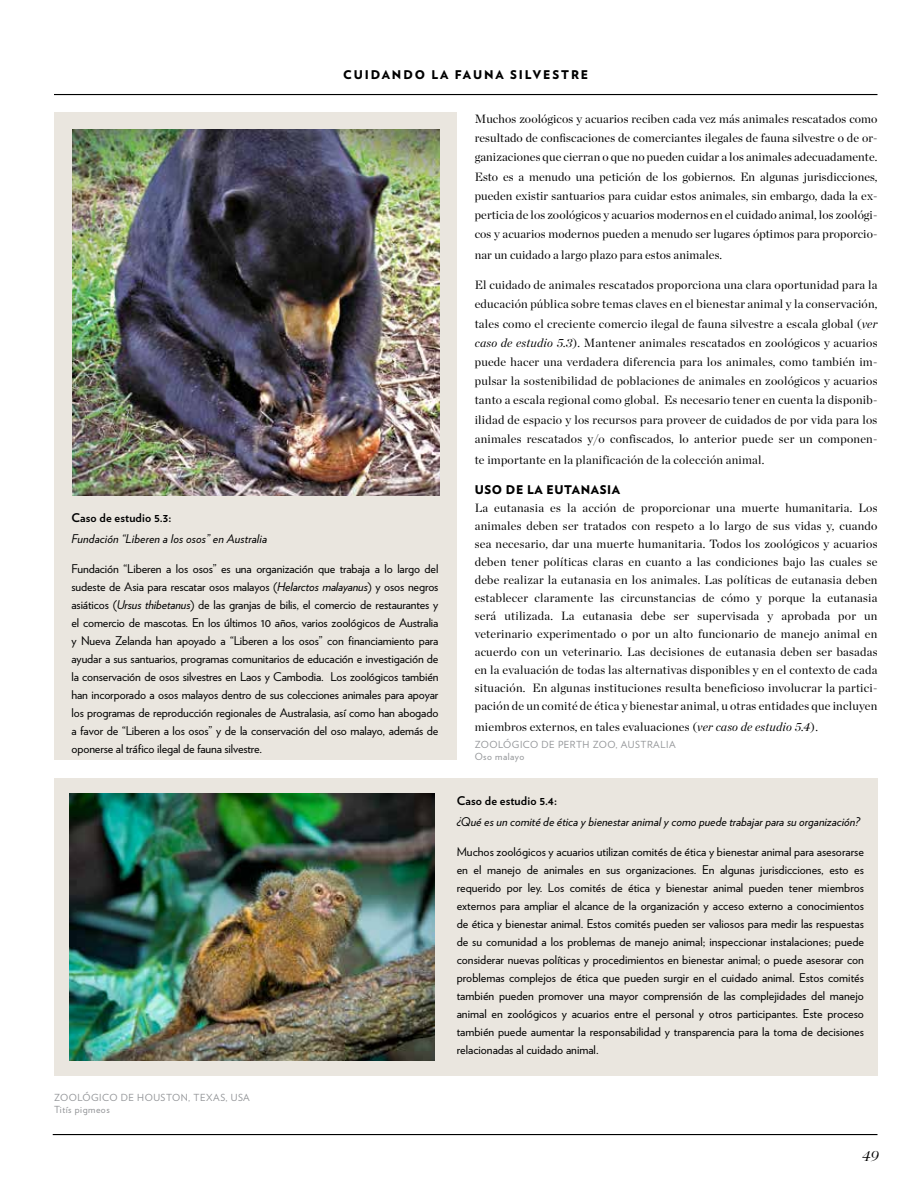
<style>
.page{position:relative;width:918px;height:1188px;background:#fff}
.page>*{position:absolute;margin:0;border:0;box-sizing:border-box;transform-origin:0 0}
.t1{font:italic 300 15px "Chronicle Display";color:#000}
.t2{font:12px/19.2px "Chronicle Display";letter-spacing:.02em;color:#000;text-align:justify}
.t3{font:12px/18px "Verlag";letter-spacing:-.01em;color:#000;text-align:justify}
.t4{font:italic 12px "Verlag";color:#000}
.t5{font:700 12px "Verlag";letter-spacing:.01em;color:#000}
.t6{font:900 12px "Verlag";letter-spacing:.155em;color:#000}
.t7{font:900 12px "Verlag";letter-spacing:.05em;color:#000}
.t8{font:9.75px/12px "Verlag";letter-spacing:.05em;color:#939598}
.s1{font-style:italic}
</style>
<div class="page">
<hr style="left:54px;top:94px;width:824px;height:1px;background:#000">
<hr style="left:53px;top:1134px;width:825px;height:1px;background:#000">
<div style="left:54px;top:778px;width:824px;height:298px;background:#eae6df"></div>
<div style="left:54px;top:112px;width:403px;height:648px;background:#eae6df"></div>
<img style="left:72px;top:130px;width:368px;height:366px">
<img style="left:70px;top:794px;width:365px;height:267px">
<p class="t6" style="left:343px;top:67px;width:247px">CUIDANDO LA FAUNA SILVESTRE</p>
<p class="t5" style="left:71px;top:511px;width:101px">Caso de estudio 5.3:</p>
<p class="t4" style="left:71px;top:532px;width:197px">Fundación “Liberen a los osos” en Australia</p>
<p class="t3" style="left:71px;top:560px;width:369px">Fundación “Liberen a los osos” es una organización que trabaja a lo largo del sudeste de Asia para rescatar osos malayos (<span class="s1">Helarctos malayanus</span>) y osos negros asiáticos (<span class="s1">Ursus thibetanus</span>) de las granjas de bilis, el comercio de restaurantes y el comercio de mascotas. En los últimos 10 años, varios zoológicos de Australia y Nueva Zelanda han apoyado a “Liberen a los osos” con financiamiento para ayudar a sus santuarios, programas comunitarios de educación e investigación de la conservación de osos silvestres en Laos y Cambodia. Los zoológicos también han incorporado a osos malayos dentro de sus colecciones animales para apoyar los programas de reproducción regionales de Australasia, así como han abogado a favor de “Liberen a los osos” y de la conservación del oso malayo, además de oponerse al tráfico ilegal de fauna silvestre.</p>
<p class="t8" style="left:54px;top:1092px;width:197px">ZOOLÓGICO DE HOUSTON, TEXAS, USA<br>Titís pigmeos</p>
<p class="t2" style="left:475px;top:108px;width:404px">Muchos zoológicos y acuarios reciben cada vez más animales rescatados como resultado de confiscaciones de comerciantes ilegales de fauna silvestre o de or&shy;ganizaciones que cierran o que no pueden cuidar a los animales adecuadamente.<br>Esto es a menudo una petición de los gobiernos. En algunas jurisdicciones, pueden existir santuarios para cuidar estos animales, sin embargo, dada la ex&shy;perticia de los zoológicos y acuarios modernos en el cuidado animal, los zoológi&shy;cos y acuarios modernos pueden a menudo ser lugares óptimos para proporcio-</p>
<p class="t2" style="left:475px;top:245px;width:249px">nar un cuidado a largo plazo para estos animales.</p>
<p class="t2" style="left:475px;top:275px;width:404px">El cuidado de animales rescatados proporciona una clara oportunidad para la educación pública sobre temas claves en el bienestar animal y la conservación, tales como el creciente comercio ilegal de fauna silvestre a escala global (<span class="s1">ver caso de estudio 5.3</span>). Mantener animales rescatados en zoológicos y acuarios puede hacer una verdadera diferencia para los animales, como también im&shy;pulsar la sostenibilidad de poblaciones de animales en zoológicos y acuarios tanto a escala regional como global. Es necesario tener en cuenta la disponib&shy;ilidad de espacio y los recursos para proveer de cuidados de por vida para los animales rescatados y/o confiscados, lo anterior puede ser un componen-</p>
<p class="t2" style="left:475px;top:449px;width:291px">te importante en la planificación de la colección animal.</p>
<p class="t7" style="left:475px;top:482px;width:147px">USO DE LA EUTANASIA</p>
<p class="t2" style="left:475px;top:498px;width:404px;line-height:18px">La eutanasia es la acción de proporcionar una muerte humanitaria. Los animales deben ser tratados con respeto a lo largo de sus vidas y, cuando sea necesario, dar una muerte humanitaria. Todos los zoológicos y acuarios deben tener políticas claras en cuanto a las condiciones bajo las cuales se debe realizar la eutanasia en los animales. Las políticas de eutanasia deben establecer claramente las circunstancias de cómo y porque la eutanasia será utilizada. La eutanasia debe ser supervisada y aprobada por un veterinario experimentado o por un alto funcionario de manejo animal en acuerdo con un veterinario. Las decisiones de eutanasia deben ser basadas en la evaluación de todas las alternativas disponibles y en el contexto de cada situación. En algunas instituciones resulta beneficioso involucrar la partici&shy;pación de un comité de ética y bienestar animal, u otras entidades que incluyen</p>
<p class="t2" style="left:475px;top:716px;width:345px">miembros externos, en tales evaluaciones (<span class="s1">ver caso de estudio 5.4</span>).</p>
<p class="t8" style="left:475px;top:739px;width:202px">ZOOLÓGICO DE PERTH ZOO, AUSTRALIA<br>Oso malayo</p>
<p class="t5" style="left:457px;top:793px;width:102px">Caso de estudio 5.4:</p>
<p class="t4" style="left:457px;top:814px;width:405px">¿Qué es un comité de ética y bienestar animal y como puede trabajar para su organización?</p>
<p class="t3" style="left:457px;top:842px;width:409px">Muchos zoológicos y acuarios utilizan comités de ética y bienestar animal para asesorarse en el manejo de animales en sus organizaciones. En algunas jurisdicciones, esto es requerido por ley. Los comités de ética y bienestar animal pueden tener miembros externos para ampliar el alcance de la organización y acceso externo a conocimientos de ética y bienestar animal. Estos comités pueden ser valiosos para medir las respuestas de su comunidad a los problemas de manejo animal; inspeccionar instalaciones; puede considerar nuevas políticas y procedimientos en bienestar animal; o puede asesorar con problemas complejos de ética que pueden surgir en el cuidado animal. Estos comités también pueden promover una mayor comprensión de las complejidades del manejo animal en zoológicos y acuarios entre el personal y otros participantes. Este proceso también puede aumentar la responsabilidad y transparencia para la toma de decisiones relacionadas al cuidado animal.</p>
<p class="t1" style="left:862px;top:1144px;width:18px">49</p>
</div>
